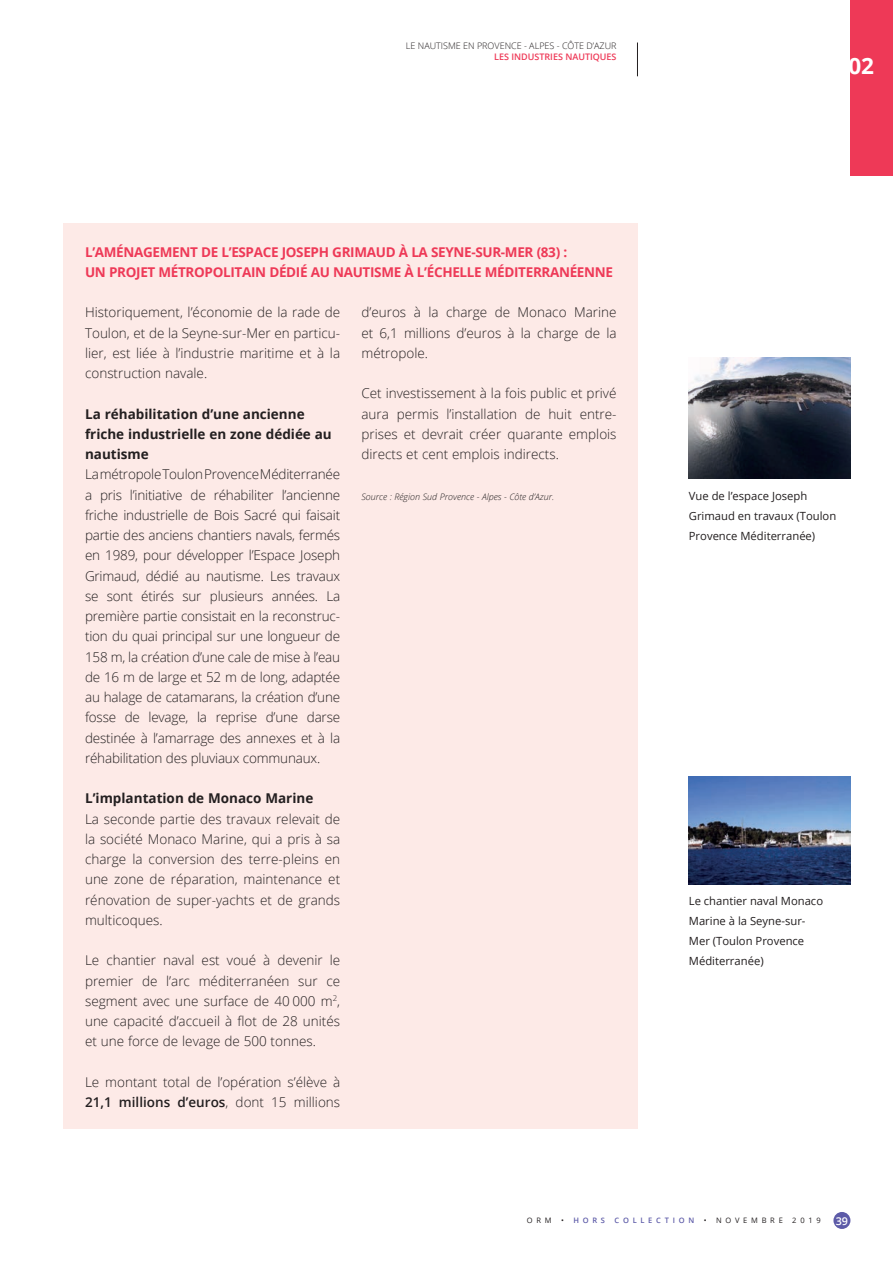
<style>
.page{position:relative;width:893px;height:1263px;background:#fff}
.page>*{position:absolute;margin:0;border:0;box-sizing:border-box;transform-origin:0 0}
.t1{font:700 22.5px "Open Sans";color:#fff}
.t2{font:300 13.5px/20.2px "Open Sans";color:#231f20;text-align:justify}
.t3{font:700 13.5px/20.2px "Open Sans";letter-spacing:-.025em;color:#ee3957}
.t4{font:700 13.5px/20.2px "Open Sans";color:#231f20}
.t5{font:11.25px/20.2px "Open Sans";color:#231f20}
.t6{font:600 10.8px "Open Sans";color:#fff}
.t7{font:italic 300 9px "Open Sans";color:#231f20}
.t8{font:300 9px "Open Sans";color:#231f20}
.t9{font:600 9px "Open Sans";color:#ee3957}
.t10{font:7.5px "Open Sans";letter-spacing:.5em;color:#231f20}
.t11{font:600 7.5px "Open Sans";letter-spacing:.5em;color:#5d5ba8}
.s1{font-weight:600}
.s2{font-weight:400;color:#231f20}
</style>
<div class="page">
<div style="left:833px;top:1212px;width:17px;height:17px;background:#5d5ba8;border-radius:50%"></div>
<div style="left:850px;top:0;width:43px;height:176px;background:#ee3957"></div>
<hr style="left:637px;top:43px;width:1px;height:33px;background:#231f20">
<div style="left:64px;top:223px;width:574px;height:906px;background:#fdeae7"></div>
<img style="left:689px;top:358px;width:161px;height:121px">
<img style="left:689px;top:777px;width:161px;height:107px">
<p class="t8" style="left:406px;top:40px;width:212px">LE NAUTISME EN PROVENCE - ALPES - CÔTE D’AZUR</p>
<p class="t9" style="left:494px;top:51px;width:124px">LES INDUSTRIES NAUTIQUES</p>
<h1 class="t1" style="left:848px;top:50px;width:27px">02</h1>
<p class="t3" style="left:85px;top:241px;width:529px">L’AMÉNAGEMENT DE L’ESPACE JOSEPH GRIMAUD À LA SEYNE-SUR-MER (83) :<br>UN PROJET MÉTROPOLITAIN DÉDIÉ AU NAUTISME À L’ÉCHELLE MÉDITERRANÉENNE</p>
<p class="t2" style="left:85px;top:302px;width:257px">Historiquement, l’économie de la rade de Toulon, et de la Seyne-sur-Mer en particu&shy;lier, est liée à l’industrie maritime et à la construction navale.</p>
<p class="t4" style="left:85px;top:403px;width:248px">La réhabilitation d’une ancienne friche industrielle en zone dédiée au nautisme</p>
<p class="t2" style="left:85px;top:464px;width:257px">La métropole Toulon Provence Méditerranée a pris l’initiative de réhabiliter l’ancienne friche industrielle de Bois Sacré qui faisait partie des anciens chantiers navals, fermés en 1989, pour développer l’Espace Joseph Grimaud, dédié au nautisme. Les travaux se sont étirés sur plusieurs années. La première partie consistait en la reconstruc&shy;tion du quai principal sur une longueur de 158 m, la création d’une cale de mise à l’eau de 16 m de large et 52 m de long, adaptée au halage de catamarans, la création d’une fosse de levage, la reprise d’une darse destinée à l’amarrage des annexes et à la réhabilitation des pluviaux communaux.</p>
<p class="t4" style="left:85px;top:788px;width:230px">L’implantation de Monaco Marine</p>
<p class="t2" style="left:85px;top:808px;width:257px">La seconde partie des travaux relevait de la société Monaco Marine, qui a pris à sa charge la conversion des terre-pleins en une zone de réparation, maintenance et rénovation de super-yachts et de grands multicoques.</p>
<p class="t2" style="left:85px;top:950px;width:257px">Le chantier naval est voué à devenir le premier de l’arc méditerranéen sur ce segment avec une surface de 40 000 m<sup>2</sup>, une capacité d’accueil à flot de 28 unités et une force de levage de 500 tonnes.</p>
<p class="t2" style="left:85px;top:1071px;width:257px">Le montant total de l’opération s’élève à<br><span class="s1">21,1 millions d’euros</span>, dont 15 millions</p>
<p class="t2" style="left:361px;top:302px;width:257px">d’euros à la charge de Monaco Marine et 6,1 millions d’euros à la charge de la métropole.</p>
<p class="t2" style="left:361px;top:383px;width:257px">Cet investissement à la fois public et privé aura permis l’installation de huit entre&shy;prises et devrait créer quarante emplois directs et cent emplois indirects.</p>
<p class="t7" style="left:361px;top:490px;width:194px">Source : Région Sud Provence - Alpes - Côte d’Azur.</p>
<p class="t5" style="left:689px;top:485px;width:149px">Vue de l’espace Joseph<br>Grimaud en travaux (Toulon<br>Provence Méditerranée)</p>
<p class="t5" style="left:689px;top:890px;width:136px">Le chantier naval Monaco<br>Marine à la Seyne-sur-<br>Mer (Toulon Provence<br>Méditerranée)</p>
<p class="t10" style="left:527px;top:1215px;width:26px">ORM</p>
<p class="t11" style="left:561px;top:1215px;width:45px"><span class="s2">•</span> HORS</p>
<p class="t11" style="left:614px;top:1215px;width:81px">COLLECTION</p>
<p class="t10" style="left:704px;top:1215px;width:81px">• NOVEMBRE</p>
<p class="t10" style="left:792px;top:1215px;width:30px">2019</p>
<p class="t6" style="left:836px;top:1213px;width:14px">39</p>
</div>
